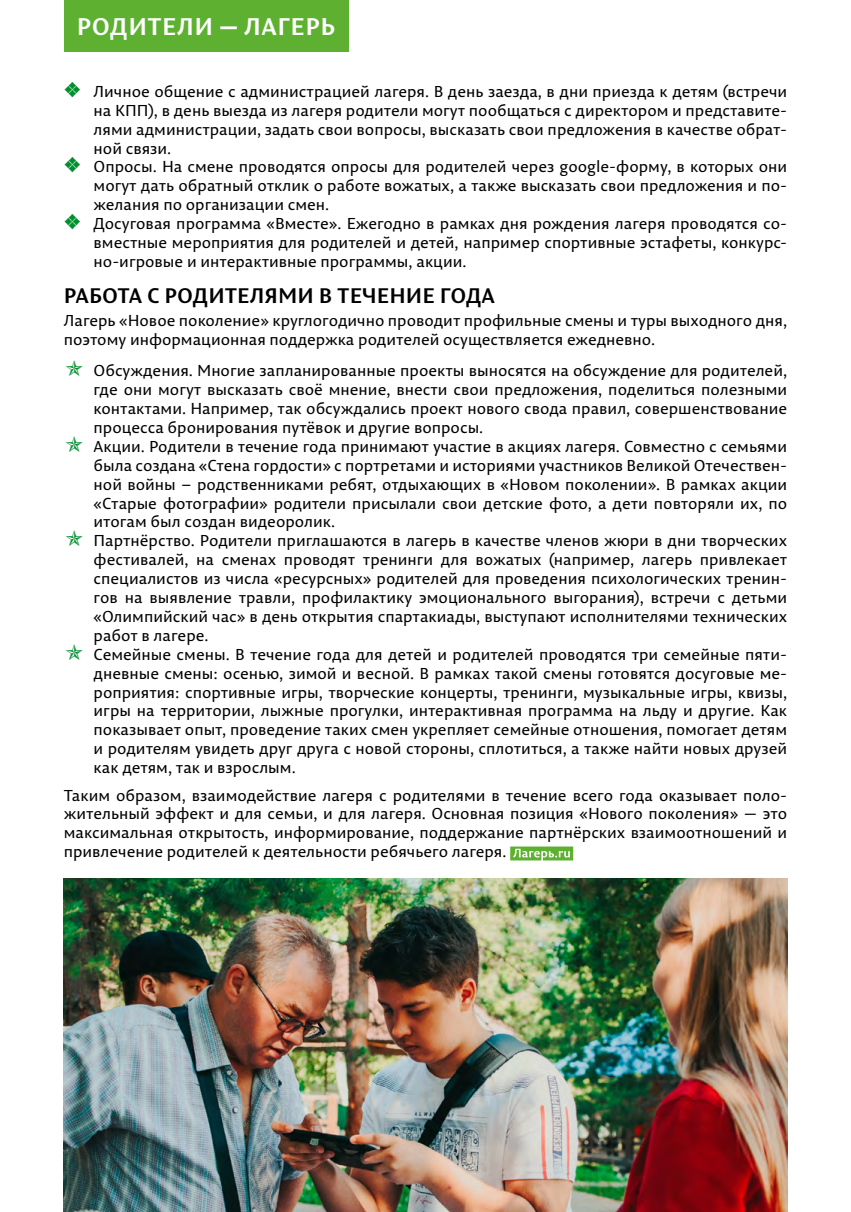
<style>
.page{position:relative;width:851px;height:1212px;background:#fff}
.page>*{position:absolute;margin:0;border:0;box-sizing:border-box;transform-origin:0 0}
.t1{font:700 24px "Permian Sans Typeface";letter-spacing:.02em;color:#fff}
.t2{font:700 21px "Permian Sans Typeface";color:#000}
.t3{font:15.75px/18.9px "Permian Sans Typeface";color:#000;text-align:justify}
.s1{font-size:21px;color:#008f2e}
</style>
<div class="page">
<div style="left:64px;top:0;width:284px;height:51px;background:#5eb130"></div>
<svg style="left:510px;top:846px;width:63px;height:14px"></svg>
<img style="left:64px;top:878px;width:723px;height:334px">
<h1 class="t1" style="left:77px;top:6px;width:260px">РОДИТЕЛИ — ЛАГЕРЬ</h1>
<p class="t3" style="left:94px;top:81px;width:695px;text-indent:-30px"><span class="s1">❖</span> Личное общение с администрацией лагеря. В день заезда, в дни приезда к детям (встречи на КПП), в день выезда из лагеря родители могут пообщаться с директором и представите&shy;лями администрации, задать свои вопросы, высказать свои предложения в качестве обрат&shy;ной связи.</p>
<p class="t3" style="left:94px;top:157px;width:695px;text-indent:-30px"><span class="s1">❖</span> Опросы. На смене проводятся опросы для родителей через google-форму, в которых они могут дать обратный отклик о работе вожатых, а также высказать свои предложения и по&shy;желания по организации смен.</p>
<p class="t3" style="left:94px;top:214px;width:695px;text-indent:-30px"><span class="s1">❖</span> Досуговая программа «Вместе». Ежегодно в рамках дня рождения лагеря проводятся со&shy;вместные мероприятия для родителей и детей, например спортивные эстафеты, конкурс&shy;но-игровые и интерактивные программы, акции.</p>
<h2 class="t2" style="left:64px;top:277px;width:432px">РАБОТА С РОДИТЕЛЯМИ В ТЕЧЕНИЕ ГОДА</h2>
<p class="t3" style="left:64px;top:310px;width:724px">Лагерь «Новое поколение» круглогодично проводит профильные смены и туры выходного дня, поэтому информационная поддержка родителей осуществляется ежедневно.</p>
<p class="t3" style="left:94px;top:361px;width:695px;text-align:left">Обсуждения. Многие запланированные проекты выносятся на обсуждение для родителей, где они могут высказать своё мнение, внести свои предложения, поделиться полезными контактами. Например, так обсуждались проект нового свода правил, совершенствование процесса бронирования путёвок и другие вопросы.<br>Акции. Родители в течение года принимают участие в акциях лагеря. Совместно с семьями была создана «Стена гордости» с портретами и историями участников Великой Отечествен&shy;ной войны – родственниками ребят, отдыхающих в «Новом поколении». В рамках акции «Старые фотографии» родители присылали свои детские фото, а дети повторяли их, по итогам был создан видеоролик.<br>Партнёрство. Родители приглашаются в лагерь в качестве членов жюри в дни творческих фестивалей, на сменах проводят тренинги для вожатых (например, лагерь привлекает специалистов из числа «ресурсных» родителей для проведения психологических тренин&shy;гов на выявление травли, профилактику эмоционального выгорания), встречи с детьми «Олимпийский час» в день открытия спартакиады, выступают исполнителями технических работ в лагере.<br>Семейные смены. В течение года для детей и родителей проводятся три семейные пяти&shy;дневные смены: осенью, зимой и весной. В рамках такой смены готовятся досуговые ме&shy;роприятия: спортивные игры, творческие концерты, тренинги, музыкальные игры, квизы, игры на территории, лыжные прогулки, интерактивная программа на льду и другие. Как показывает опыт, проведение таких смен укрепляет семейные отношения, помогает детям и родителям увидеть друг друга с новой стороны, сплотиться, а также найти новых друзей как детям, так и взрослым.</p>
<p class="t3" style="left:64px;top:785px;width:724px">Таким образом, взаимодействие лагеря с родителями в течение всего года оказывает поло&shy;жительный эффект и для семьи, и для лагеря. Основная позиция «Нового поколения» — это максимальная открытость, информирование, поддержание партнёрских взаимоотношений и привлечение родителей к деятельности ребячьего лагеря.</p>
</div>
